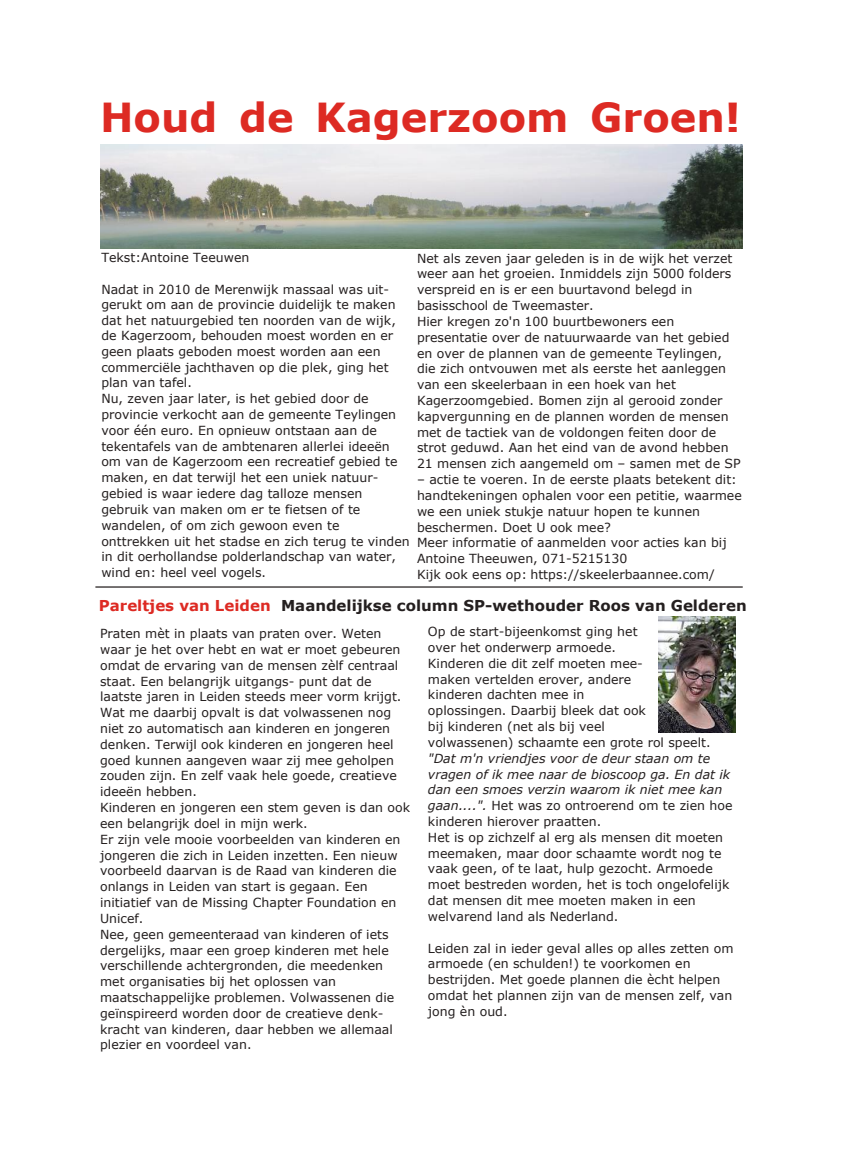
<style>
.page{position:relative;width:845px;height:1153px;background:#fff}
.page>*{position:absolute;margin:0;border:0;box-sizing:border-box;transform-origin:0 0}
.t1{font:700 40px "Verdana";color:#dd2a23}
.t2{font:700 15px "Verdana";color:#241f1f}
.t3{font:12.5px/15.8px "Verdana";color:#241f1f}
.s1{color:#dd2a23}
.s2{font-style:italic}
</style>
<div class="page">
<img style="left:100px;top:144px;width:642px;height:105px">
<img style="left:658px;top:616px;width:77px;height:116px">
<hr style="left:95px;top:586px;width:647px;height:1px;background:#241f1f">
<h1 class="t1" style="left:100px;top:91px;width:642px">Houd de Kagerzoom Groen!</h1>
<p class="t3" style="left:101px;top:249px;width:149px">Tekst:Antoine Teeuwen</p>
<p class="t3" style="left:101px;top:281px;width:310px">Nadat in 2010 de Merenwijk massaal was uit&shy;gerukt om aan de provincie duidelijk te maken dat het natuurgebied ten noorden van de wijk, de Kagerzoom, behouden moest worden en er geen plaats geboden moest worden aan een commerciële jachthaven op die plek, ging het plan van tafel.<br>Nu, zeven jaar later, is het gebied door de provincie verkocht aan de gemeente Teylingen voor één euro. En opnieuw ontstaan aan de tekentafels van de ambtenaren allerlei ideeën om van de Kagerzoom een recreatief gebied te maken, en dat terwijl het een uniek natuur&shy;gebied is waar iedere dag talloze mensen gebruik van maken om er te fietsen of te wandelen, of om zich gewoon even te onttrekken uit het stadse en zich terug te vinden in dit oerhollandse polderlandschap van water, wind en: heel veel vogels.</p>
<p class="t3" style="left:417px;top:250px;width:325px">Net als zeven jaar geleden is in de wijk het verzet weer aan het groeien. Inmiddels zijn 5000 folders verspreid en is er een buurtavond belegd in basisschool de Tweemaster.<br>Hier kregen zo'n 100 buurtbewoners een presentatie over de natuurwaarde van het gebied en over de plannen van de gemeente Teylingen, die zich ontvouwen met als eerste het aanleggen van een skeelerbaan in een hoek van het Kagerzoomgebied. Bomen zijn al gerooid zonder kapvergunning en de plannen worden de mensen met de tactiek van de voldongen feiten door de strot geduwd. Aan het eind van de avond hebben 21 mensen zich aangemeld om – samen met de SP</p>
<p class="t3" style="left:417px;top:471px;width:326px">– actie te voeren. In de eerste plaats betekent dit: handtekeningen ophalen voor een petitie, waarmee we een uniek stukje natuur hopen te kunnen beschermen. Doet U ook mee?<br>Meer informatie of aanmelden voor acties kan bij Antoine Theeuwen, 071-5215130<br>Kijk ook eens op: https://skeelerbaannee.com/</p>
<p class="t2" style="left:99px;top:595px;width:649px"><span class="s1">Pareltjes van Leiden</span> Maandelijkse column SP-wethouder Roos van Gelderen</p>
<p class="t3" style="left:427px;top:623px;width:284px">Op de start-bijeenkomst ging het<br>over het onderwerp armoede.<br>Kinderen die dit zelf moeten mee-<br>maken vertelden erover, andere<br>kinderen dachten mee in<br>oplossingen. Daarbij bleek dat ook<br>bij kinderen (net als bij veel<br>volwassenen) schaamte een grote rol speelt.</p>
<p class="t3" style="left:427px;top:749px;width:306px"><span class="s2">"Dat m'n vriendjes voor de deur staan om te vragen of ik mee naar de bioscoop ga. En dat ik dan een smoes verzin waarom ik niet mee kan gaan....".</span> Het was zo ontroerend om te zien hoe kinderen hierover praatten.<br>Het is op zichzelf al erg als mensen dit moeten meemaken, maar door schaamte wordt nog te vaak geen, of te laat, hulp gezocht. Armoede moet bestreden worden, het is toch ongelofelijk dat mensen dit mee moeten maken in een welvarend land als Nederland.</p>
<p class="t3" style="left:427px;top:939px;width:307px">Leiden zal in ieder geval alles op alles zetten om armoede (en schulden!) te voorkomen en bestrijden. Met goede plannen die ècht helpen omdat het plannen zijn van de mensen zelf, van jong èn oud.</p>
<p class="t3" style="left:100px;top:625px;width:311px">Praten mèt in plaats van praten over. Weten waar je het over hebt en wat er moet gebeuren omdat de ervaring van de mensen zèlf centraal staat. Een belangrijk uitgangs- punt dat de laatste jaren in Leiden steeds meer vorm krijgt.<br>Wat me daarbij opvalt is dat volwassenen nog niet zo automatisch aan kinderen en jongeren denken. Terwijl ook kinderen en jongeren heel goed kunnen aangeven waar zij mee geholpen zouden zijn. En zelf vaak hele goede, creatieve ideeën hebben.<br>Kinderen en jongeren een stem geven is dan ook een belangrijk doel in mijn werk.<br>Er zijn vele mooie voorbeelden van kinderen en jongeren die zich in Leiden inzetten. Een nieuw voorbeeld daarvan is de Raad van kinderen die onlangs in Leiden van start is gegaan. Een initiatief van de Missing Chapter Foundation en Unicef.<br>Nee, geen gemeenteraad van kinderen of iets dergelijks, maar een groep kinderen met hele verschillende achtergronden, die meedenken met organisaties bij het oplossen van maatschappelijke problemen. Volwassenen die geïnspireerd worden door de creatieve denk&shy;kracht van kinderen, daar hebben we allemaal plezier en voordeel van.</p>
</div>
